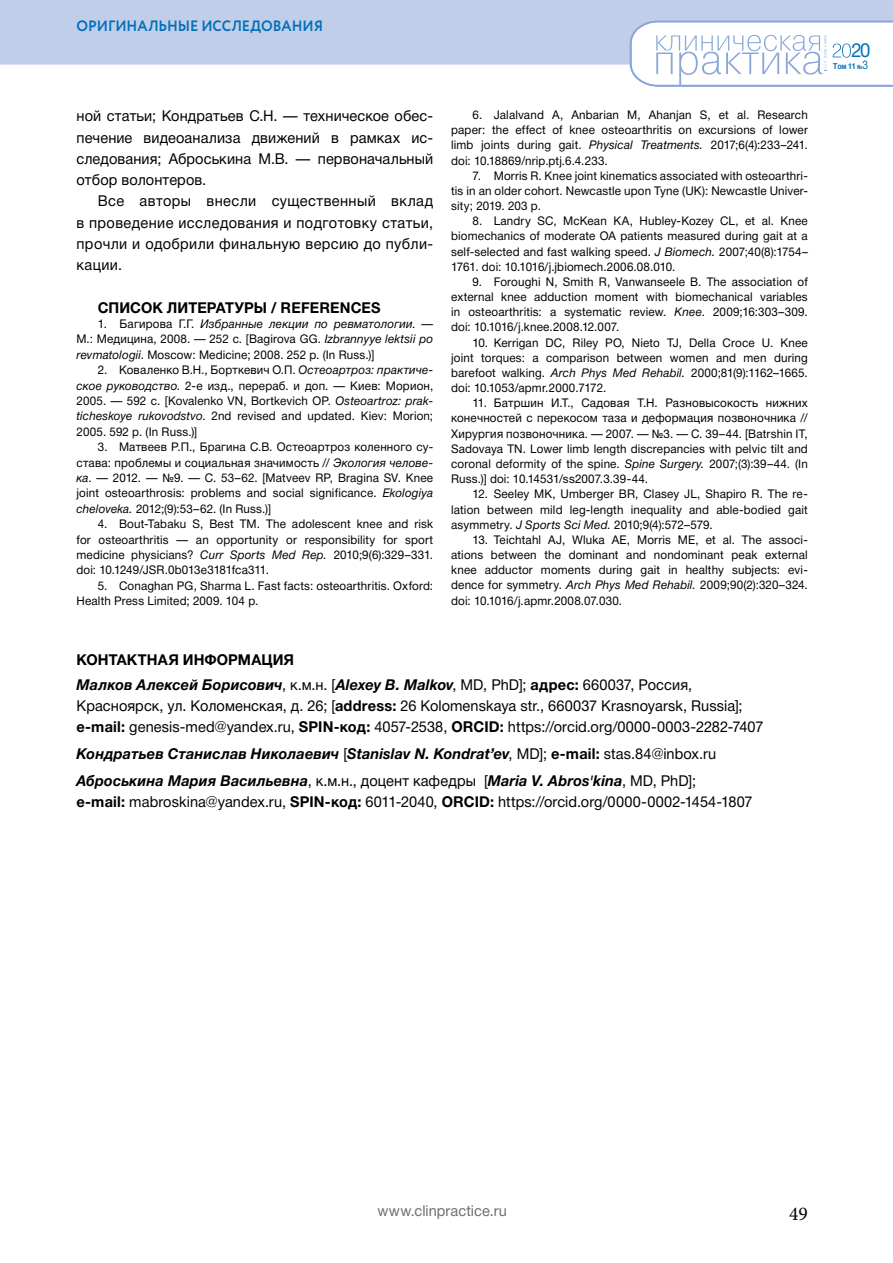
<style>
.page{position:relative;width:893px;height:1263px;background:#fff}
.page>*{position:absolute;margin:0;border:0;box-sizing:border-box;transform-origin:0 0}
.t1{font:19.5px "Helvetica Neue Cyr";color:#0071b8;scale:.95 1}
.t2{font:19.5px "Minion Pro";color:#000}
.t3{font:15px/21.3px "Helvetica Neue Cyr";letter-spacing:.005em;color:#000;text-align:justify}
.t4{font:italic 700 15px/25px "Helvetica Neue Cyr";letter-spacing:.01em;color:#000}
.t5{font:700 15px "Helvetica Neue Cyr";letter-spacing:.005em;color:#000}
.t6{font:700 15px "Circe";letter-spacing:-.005em;color:#0071b8;scale:.95 1}
.t7{font:15px "Helvetica Neue Cyr";letter-spacing:.005em;color:#6d6e71}
.t8{font:12px/15.1px "Helvetica Neue Cyr";letter-spacing:.01em;color:#000;text-align:justify}
.t9{font:700 8.25px "Helvetica Neue Cyr";color:#0071b8;scale:.85 1}
.s1{font-style:italic}
.s2{font-style:normal}
.s3{font-weight:400;font-style:normal}
.s4{font-weight:700}
.s5{font-size:6px}
.s6{font-weight:400;font-size:12px}
</style>
<div class="page">
<div style="left:0;top:0;width:893px;height:65px;background:#c1ceea"></div>
<svg style="left:629px;top:20px;width:264px;height:67px"></svg>
<p class="t6" style="left:77px;top:16px;width:261px">ОРИГИНАЛЬНЫЕ ИССЛЕДОВАНИЯ</p>
<p class="t3" style="left:77px;top:105px;width:358px">ной статьи; Кондратьев С.Н. — техническое обес&shy;печение видеоанализа движений в рамках ис&shy;следования; Аброськина М.В. — первоначальный отбор волонтеров.</p>
<p class="t3" style="left:77px;top:190px;width:358px;text-indent:21px">Все авторы внесли существенный вклад в проведение исследования и подготовку статьи, прочли и одобрили финальную версию до публи&shy;кации.</p>
<p class="t5" style="left:98px;top:299px;width:284px">СПИСОК ЛИТЕРАТУРЫ / REFERENCES</p>
<p class="t8" style="left:77px;top:316px;width:358px;text-indent:21px">1. Багирова Г.Г. <span class="s1">Избранные лекции по ревматологии</span>. — М.: Медицина, 2008. — 252 с. [Bagirova GG. <span class="s1">Izbrannyye lektsii po revmatologii</span>. Moscow: Medicine; 2008. 252 p. (In Russ.)]</p>
<p class="t8" style="left:77px;top:362px;width:358px;text-indent:21px">2. Коваленко В.Н., Борткевич О.П. <span class="s1">Остеоартроз: практиче&shy;ское руководство</span>. 2-е изд., перераб. и доп. — Киев: Морион, 2005. — 592 с. [Kovalenko VN, Bortkevich OP. <span class="s1">Osteoartroz: prak&shy;ticheskoye rukovodstvo</span>. 2nd revised and updated. Kiev: Morion; 2005. 592 p. (In Russ.)]</p>
<p class="t8" style="left:77px;top:439px;width:358px;text-indent:21px">3. Матвеев Р.П., Брагина С.В. Остеоартроз коленного су&shy;става: проблемы и социальная значимость // <span class="s1">Экология челове&shy;ка</span>. — 2012. — №9. — С. 53–62. [Matveev RP, Bragina SV. Knee joint osteoarthrosis: problems and social significance. <span class="s1">Ekologiya cheloveka.</span> 2012;(9):53–62. (In Russ.)]</p>
<p class="t8" style="left:77px;top:516px;width:358px;text-indent:21px">4. Bout-Tabaku S, Best TM. The adolescent knee and risk for osteoarthritis — an opportunity or responsibility for sport medicine physicians? <span class="s1">Curr Sports Med Rep.</span> 2010;9(6):329–331. doi: 10.1249/JSR.0b013e3181fca311.</p>
<p class="t8" style="left:76px;top:578px;width:358px;text-indent:21px">5. Conaghan PG, Sharma L. Fast facts: osteoarthritis. Oxford:<br>Health Press Limited; 2009. 104 p.</p>
<p class="t8" style="left:451px;top:107px;width:358px;text-indent:21px">6. Jalalvand A, Anbarian M, Ahanjan S, et al. Research paper: the effect of knee osteoarthritis on excursions of lower limb joints during gait. <span class="s1">Physical Treatments.</span> 2017;6(4):233–241. doi: 10.18869/nrip.ptj.6.4.233.</p>
<p class="t8" style="left:451px;top:168px;width:358px;text-indent:21px">7. Morris R. Knee joint kinematics associated with osteoarthri&shy;tis in an older cohort. Newcastle upon Tyne (UK): Newcastle Univer&shy;sity; 2019. 203 p.</p>
<p class="t8" style="left:451px;top:214px;width:358px;text-indent:21px">8. Landry SC, McKean KA, Hubley-Kozey CL, et al. Knee biomechanics of moderate OA patients measured during gait at a self-selected and fast walking speed. <span class="s1">J Biomech.</span> 2007;40(8):1754– 1761. doi: 10.1016/j.jbiomech.2006.08.010.</p>
<p class="t8" style="left:451px;top:274px;width:358px;text-indent:21px">9. Foroughi N, Smith R, Vanwanseele B. The association of external knee adduction moment with biomechanical variables in osteoarthritis: a systematic review. <span class="s1">Knee</span>. 2009;16:303–309. doi: 10.1016/j.knee.2008.12.007.</p>
<p class="t8" style="left:451px;top:335px;width:358px;text-indent:21px">10. Kerrigan DC, Riley PO, Nieto TJ, Della Croce U. Knee joint torques: a comparison between women and men during barefoot walking. <span class="s1">Arch Phys Med Rehabil.</span> 2000;81(9):1162–1665. doi: 10.1053/apmr.2000.7172.</p>
<p class="t8" style="left:451px;top:396px;width:358px;text-indent:21px">11. Батршин И.Т., Садовая Т.Н. Разновысокость нижних конечностей с перекосом таза и деформация позвоночника // Хирургия позвоночника. — 2007. — №3. — С. 39–44. [Batrshin IT, Sadovaya TN. Lower limb length discrepancies with pelvic tilt and coronal deformity of the spine. <span class="s1">Spine Surgery.</span> 2007;(3):39–44. (In Russ.)] doi: 10.14531/ss2007.3.39-44.</p>
<p class="t8" style="left:451px;top:487px;width:358px;text-indent:21px">12. Seeley MK, Umberger BR, Clasey JL, Shapiro R. The re&shy;lation between mild leg-length inequality and able-bodied gait asymmetry. <span class="s1">J Sports Sci Med.</span> 2010;9(4):572–579.</p>
<p class="t8" style="left:451px;top:532px;width:358px;text-indent:21px">13. Teichtahl AJ, Wluka AE, Morris ME, et al. The associ&shy;ations between the dominant and nondominant peak external knee adductor moments during gait in healthy subjects: evi&shy;dence for symmetry. <span class="s1">Arch Phys Med Rehabil.</span> 2009;90(2):320–324. doi: 10.1016/j.apmr.2008.07.030.</p>
<p class="t4" style="left:77px;top:647px;width:617px"><span class="s2">КОНТАКТНАЯ ИНФОРМАЦИЯ<br></span>Малков Алексей Борисович<span class="s3">, к.м.н. [</span>Alexey B. Malkov<span class="s3">, MD, PhD];</span> <span class="s2">адрес:</span> <span class="s3">660037, Россия,</span></p>
<p class="t3" style="left:77px;top:695px;width:688px;line-height:20.9px">Красноярск, ул. Коломенская, д. 26; [<span class="s4">address:</span> 26 Kolomenskaya str., 660037 Krasnoyarsk, Russia]; <span class="s4">e-mail:</span> genesis-med@yandex.ru, <span class="s4">SPIN-код:</span> 4057-2538, <span class="s4">ORСID:</span> https://orcid.org/0000-0003-2282-7407</p>
<p class="t4" style="left:77px;top:740px;width:641px;line-height:27.2px">Кондратьев Станислав Николаевич <span class="s3">[</span>Stanislav N. Kondrat’ev<span class="s3">, MD];</span> <span class="s2">e-mail:</span> <span class="s3">stas.84@inbox.ru<br></span>Аброськина Мария Васильевна<span class="s3">, к.м.н., доцент кафедры [</span>Maria V. Abros'kina<span class="s3">, MD, PhD];</span></p>
<p class="t3" style="left:77px;top:791px;width:678px"><span class="s4">e-mail:</span> mabroskina@yandex.ru, <span class="s4">SPIN-код:</span> 6011-2040, <span class="s4">ORСID:</span> https://orcid.org/0000-0002-1454-1807</p>
<h1 class="t1" style="left:851px;top:40px;width:22px">20</h1>
<p class="t9" style="left:833px;top:61px;width:43px">Том 11 <span class="s5">№</span><span class="s6">3</span></p>
<p class="t7" style="left:377px;top:1203px;width:131px">www.clinpractice.ru</p>
<h1 class="t2" style="left:789px;top:1200px;width:20px">49</h1>
</div>
